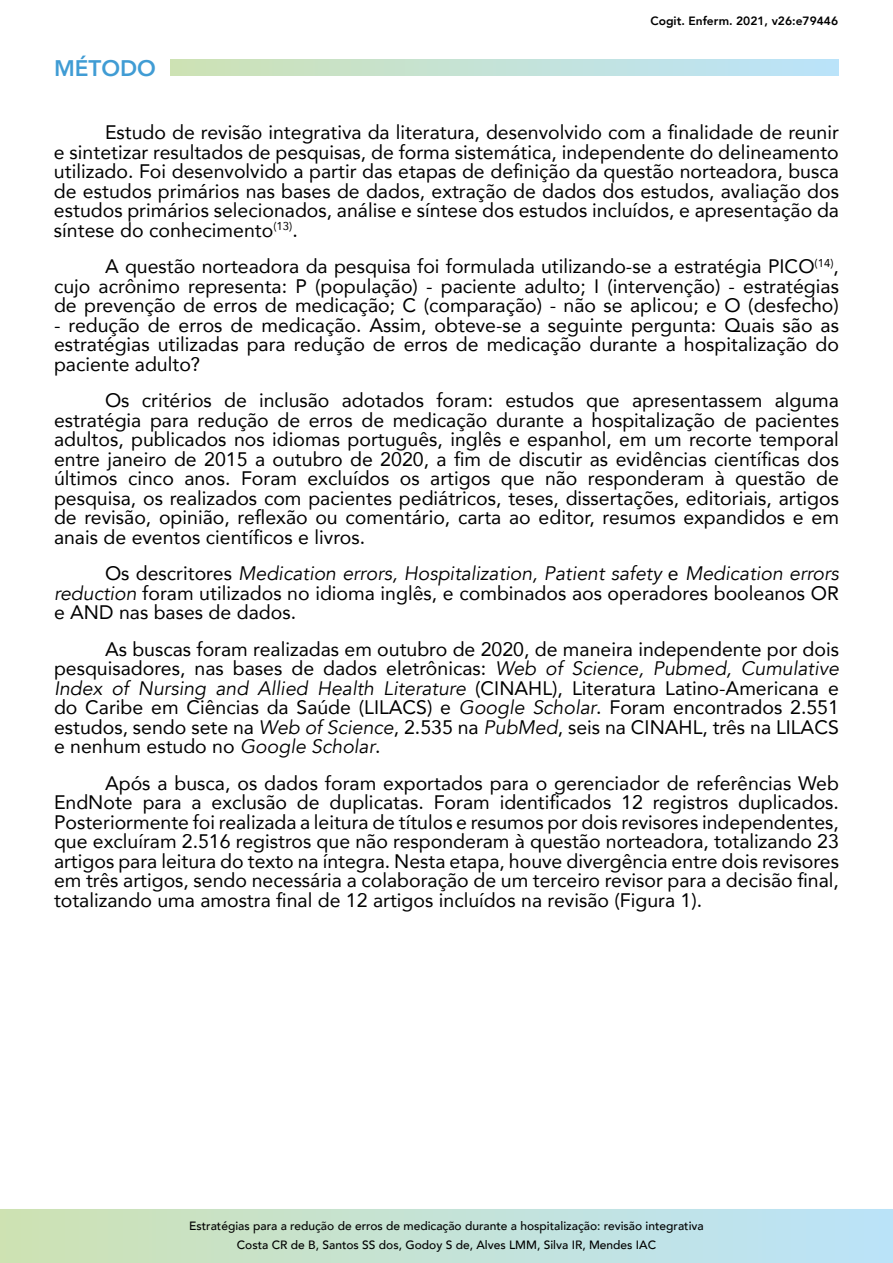
<style>
.page{position:relative;width:893px;height:1263px;background:#fff}
.page>*{position:absolute;margin:0;border:0;box-sizing:border-box;transform-origin:0 0}
.t1{font:800 22.5px "Avenir";color:#409cd4}
.t2{font:19.5px/19.5px "Avenir";color:#000;text-align:justify}
.t3{font:500 12px/18.6px "Avenir";color:#000;text-align:center}
.t4{font:800 12px "Avenir";color:#000}
.s1{font-style:italic}
</style>
<div class="page">
<svg style="left:0;top:1209px;width:893px;height:54px;background:#c4e2d6"></svg>
<div style="left:170px;top:59px;width:669px;height:17px;background:linear-gradient(to right,#cee2b5,#bae3fb)"></div>
<p class="t1" style="left:54px;top:50px;width:104px">MÉTODO</p>
<p class="t4" style="left:650px;top:12px;width:189px">Cogit. Enferm. 2021, v26:e79446</p>
<p class="t2" style="left:54px;top:122px;width:787px;text-indent:51px">Estudo de revisão integrativa da literatura, desenvolvido com a finalidade de reunir e sintetizar resultados de pesquisas, de forma sistemática, independente do delineamento utilizado. Foi desenvolvido a partir das etapas de definição da questão norteadora, busca de estudos primários nas bases de dados, extração de dados dos estudos, avaliação dos estudos primários selecionados, análise e síntese dos estudos incluídos, e apresentação da síntese do conhecimento<sup>(13)</sup>.</p>
<p class="t2" style="left:54px;top:256px;width:786px;text-indent:51px">A questão norteadora da pesquisa foi formulada utilizando-se a estratégia PICO<sup>(14)</sup>, cujo acrônimo representa: P (população) - paciente adulto; I (intervenção) - estratégias de prevenção de erros de medicação; C (comparação) - não se aplicou; e O (desfecho)</p>
<p class="t2" style="left:54px;top:315px;width:786px">- redução de erros de medicação. Assim, obteve-se a seguinte pergunta: Quais são as estratégias utilizadas para redução de erros de medicação durante a hospitalização do paciente adulto?</p>
<p class="t2" style="left:54px;top:390px;width:786px;text-indent:51px">Os critérios de inclusão adotados foram: estudos que apresentassem alguma estratégia para redução de erros de medicação durante a hospitalização de pacientes adultos, publicados nos idiomas português, inglês e espanhol, em um recorte temporal entre janeiro de 2015 a outubro de 2020, a fim de discutir as evidências científicas dos últimos cinco anos. Foram excluídos os artigos que não responderam à questão de pesquisa, os realizados com pacientes pediátricos, teses, dissertações, editoriais, artigos de revisão, opinião, reflexão ou comentário, carta ao editor, resumos expandidos e em anais de eventos científicos e livros.</p>
<p class="t2" style="left:54px;top:563px;width:786px;text-indent:51px">Os descritores <span class="s1">Medication errors, Hospitalization, Patient safety</span> e <span class="s1">Medication errors reduction</span> foram utilizados no idioma inglês, e combinados aos operadores booleanos OR e AND nas bases de dados.</p>
<p class="t2" style="left:54px;top:639px;width:786px;text-indent:51px">As buscas foram realizadas em outubro de 2020, de maneira independente por dois pesquisadores, nas bases de dados eletrônicas: <span class="s1">Web of Science, Pubmed, Cumulative Index of Nursing and Allied Health Literature</span> (CINAHL), Literatura Latino-Americana e do Caribe em Ciências da Saúde (LILACS) e <span class="s1">Google Scholar</span>. Foram encontrados 2.551 estudos, sendo sete na <span class="s1">Web of Science</span>, 2.535 na <span class="s1">PubMed</span>, seis na CINAHL, três na LILACS e nenhum estudo no <span class="s1">Google Scholar</span>.</p>
<p class="t2" style="left:54px;top:773px;width:786px;text-indent:51px">Após a busca, os dados foram exportados para o gerenciador de referências Web EndNote para a exclusão de duplicatas. Foram identificados 12 registros duplicados.<br>Posteriormente foi realizada a leitura de títulos e resumos por dois revisores independentes, que excluíram 2.516 registros que não responderam à questão norteadora, totalizando 23 artigos para leitura do texto na íntegra. Nesta etapa, houve divergência entre dois revisores em três artigos, sendo necessária a colaboração de um terceiro revisor para a decisão final, totalizando uma amostra final de 12 artigos incluídos na revisão (Figura 1).</p>
<p class="t3" style="left:189px;top:1216px;width:516px">Estratégias para a redução de erros de medicação durante a hospitalização: revisão integrativa<br>Costa CR de B, Santos SS dos, Godoy S de, Alves LMM, Silva IR, Mendes IAC</p>
</div>
